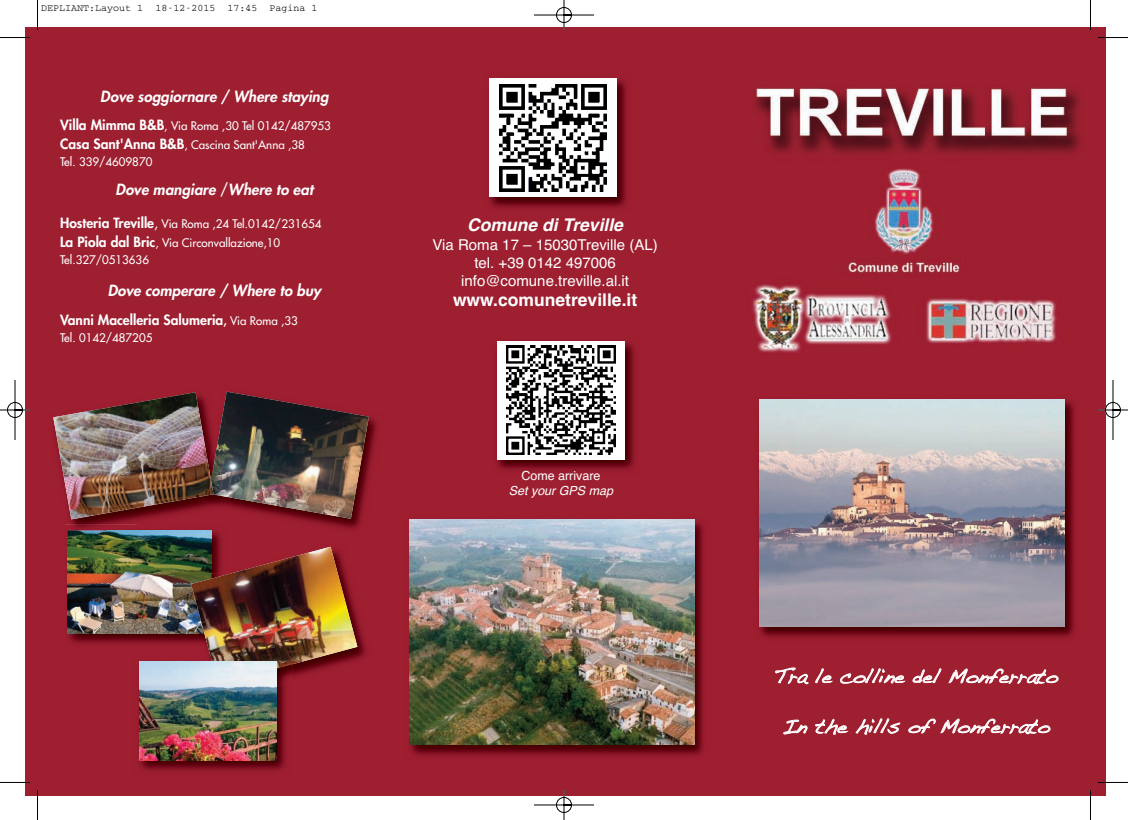
<style>
.page{position:relative;width:1128px;height:820px;background:#fff}
.page>*{position:absolute;margin:0;border:0;box-sizing:border-box;transform-origin:0 0}
.t1{font:20px "Handwriting Dakota";color:#fff}
.t2{font:700 17.5px "Helvetica";color:#fff}
.t3{font:italic 700 17.5px "Helvetica";color:#fff}
.t4{font:italic 800 15px "Futura";letter-spacing:.005em;color:#fff}
.t5{font:15px/18px "Helvetica";color:#fff;text-align:center}
.t6{font:800 13.75px "Futura";color:#fff}
.t7{font:italic 12.5px "Helvetica";color:#fff}
.t8{font:12.5px "Helvetica";color:#fff}
.t9{font:11.5px/18.8px "Futura";color:#fff}
.t10{font:10px "Courier";color:#000}
.s1{font-weight:800;font-size:13.75px}
.s2{font-weight:400;font-style:normal}
.s3{font-size:13.75px}
.s4{font-size:11.5px}
.s5{font-weight:400;font-size:11.5px}
</style>
<div class="page">
<img style="left:0;top:0;width:1127px;height:819px">
<p class="t10" style="left:41px;top:5px;width:278px">DEPLIANT:Layout 1 18-12-2015 17:45 Pagina 1</p>
<h3 class="t4" style="left:100px;top:89px;width:230px">Dove soggiornare / Where staying</h3>
<p class="t9" style="left:60px;top:117px;width:272px"><span class="s1">Villa Mimma B&amp;B</span>, Via Roma ,30 Tel 0142/487953<br><span class="s1">Casa Sant'Anna B&amp;B</span>, Cascina Sant'Anna ,38</p>
<p class="t9" style="left:60px;top:153px;width:94px">Tel. 339/4609870</p>
<h3 class="t4" style="left:116px;top:182px;width:199px">Dove mangiare <span class="s2">/</span>Where to eat</h3>
<p class="t9" style="left:60px;top:215px;width:263px"><span class="s1">Hosteria Treville</span><span class="s3">,</span> Via Roma ,24 Tel.0142/231654<br><span class="s1">La Piola dal Bric</span>, Via Circonvallazione,10</p>
<p class="t9" style="left:60px;top:251px;width:90px">Tel.327/0513636</p>
<h3 class="t4" style="left:108px;top:283px;width:215px">Dove comperare / Where to buy</h3>
<p class="t6" style="left:60px;top:313px;width:239px">Vanni Macelleria Salumeria<span class="s4">,</span> <span class="s5">Via Roma ,33</span></p>
<p class="t9" style="left:60px;top:329px;width:94px">Tel. 0142/487205</p>
<h2 class="t3" style="left:467px;top:215px;width:157px">Comune di Treville</h2>
<h3 class="t5" style="left:432px;top:236px;width:227px">Via Roma 17 – 15030Treville (AL) tel. +39 0142 497006 info@comune.treville.al.it</h3>
<h2 class="t2" style="left:453px;top:290px;width:186px">www.comunetreville.it</h2>
<p class="t8" style="left:521px;top:468px;width:81px">Come arrivare</p>
<p class="t7" style="left:509px;top:483px;width:106px">Set your GPS map</p>
<h1 class="t1" style="left:774px;top:663px;width:285px">Tra le colline del Monferrato</h1>
<h1 class="t1" style="left:782px;top:713px;width:269px">In the hills of Monferrato</h1>
</div>
